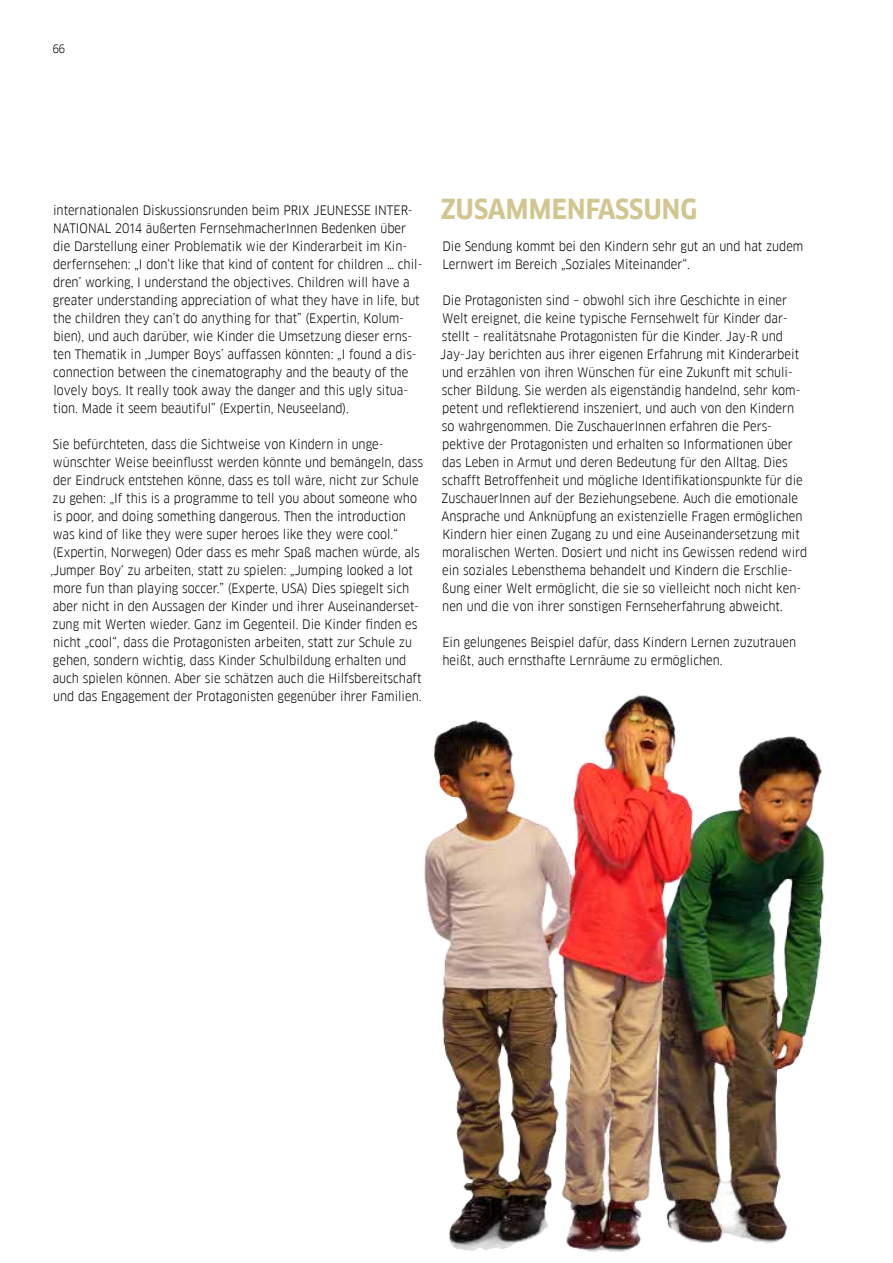
<style>
.page{position:relative;width:893px;height:1263px;background:#fff}
.page>*{position:absolute;margin:0;border:0;box-sizing:border-box;transform-origin:0 0}
.t1{font:700 27px "Goethe FF Clan";letter-spacing:.01em;color:#d2c690}
.t2{font:12.75px/18px "Goethe FF Clan";color:#000}
.t3{font:11.25px "Goethe FF Clan";color:#000}
</style>
<div class="page">
<img style="left:424px;top:695px;width:401px;height:557px">
<p class="t3" style="left:53px;top:42px;width:14px">66</p>
<p class="t2" style="left:53px;top:202px;width:371px">internationalen Diskussionsrunden beim PRIX JEUNESSE INTER-NATIONAL 2014 äußerten FernsehmacherInnen Bedenken über die Darstellung einer Problematik wie der Kinderarbeit im Kin&shy;derfernsehen: „I don‘t like that kind of content for children … chil&shy;dren’ working, I understand the objectives. Children will have a greater understanding appreciation of what they have in life, but the children they can’t do anything for that” (Expertin, Kolum&shy;bien), und auch darüber, wie Kinder die Umsetzung dieser erns&shy;ten Thematik in ‚Jumper Boys’ auffassen könnten: „I found a dis&shy;connection between the cinematography and the beauty of the lovely boys. It really took away the danger and this ugly situa&shy;tion. Made it seem beautiful” (Expertin, Neuseeland).</p>
<p class="t2" style="left:50px;top:436px;width:374px">Sie befürchteten, dass die Sichtweise von Kindern in unge&shy;wünschter Weise beeinflusst werden könnte und bemängeln, dass der Eindruck entstehen könne, dass es toll wäre, nicht zur Schule zu gehen: „If this is a programme to tell you about someone who is poor, and doing something dangerous. Then the introduction was kind of like they were super heroes like they were cool.“ (Expertin, Norwegen) Oder dass es mehr Spaß machen würde, als ‚Jumper Boy‘ zu arbeiten, statt zu spielen: „Jumping looked a lot more fun than playing soccer.” (Experte, USA) Dies spiegelt sich aber nicht in den Aussagen der Kinder und ihrer Auseinanderset&shy;zung mit Werten wieder. Ganz im Gegenteil. Die Kinder finden es nicht „cool“, dass die Protagonisten arbeiten, statt zur Schule zu gehen, sondern wichtig, dass Kinder Schulbildung erhalten und auch spielen können. Aber sie schätzen auch die Hilfsbereitschaft und das Engagement der Protagonisten gegenüber ihrer Familien.</p>
<h1 class="t1" style="left:441px;top:193px;width:255px">ZUSAMM ENFASSUNG</h1>
<p class="t2" style="left:442px;top:238px;width:363px">Die Sendung kommt bei den Kindern sehr gut an und hat zudem<br>Lernwert im Bereich „Soziales Miteinander“.</p>
<p class="t2" style="left:440px;top:292px;width:368px">Die Protagonisten sind – obwohl sich ihre Geschichte in einer Welt ereignet, die keine typische Fernsehwelt für Kinder dar&shy;stellt – realitätsnahe Protagonisten für die Kinder. Jay-R und Jay-Jay berichten aus ihrer eigenen Erfahrung mit Kinderarbeit und erzählen von ihren Wünschen für eine Zukunft mit schuli&shy;scher Bildung. Sie werden als eigenständig handelnd, sehr kom&shy;petent und reflektierend inszeniert, und auch von den Kindern so wahrgenommen. Die ZuschauerInnen erfahren die Pers&shy;pektive der Protagonisten und erhalten so Informationen über das Leben in Armut und deren Bedeutung für den Alltag. Dies schafft Betroffenheit und mögliche Identifikationspunkte für die ZuschauerInnen auf der Beziehungsebene. Auch die emotionale Ansprache und Anknüpfung an existenzielle Fragen ermöglichen Kindern hier einen Zugang zu und eine Auseinandersetzung mit moralischen Werten. Dosiert und nicht ins Gewissen redend wird ein soziales Lebensthema behandelt und Kindern die Erschlie&shy;ßung einer Welt ermöglicht, die sie so vielleicht noch nicht ken&shy;nen und die von ihrer sonstigen Fernseherfahrung abweicht.</p>
<p class="t2" style="left:442px;top:634px;width:355px">Ein gelungenes Beispiel dafür, dass Kindern Lernen zuzutrauen heißt, auch ernsthafte Lernräume zu ermöglichen.</p>
</div>
